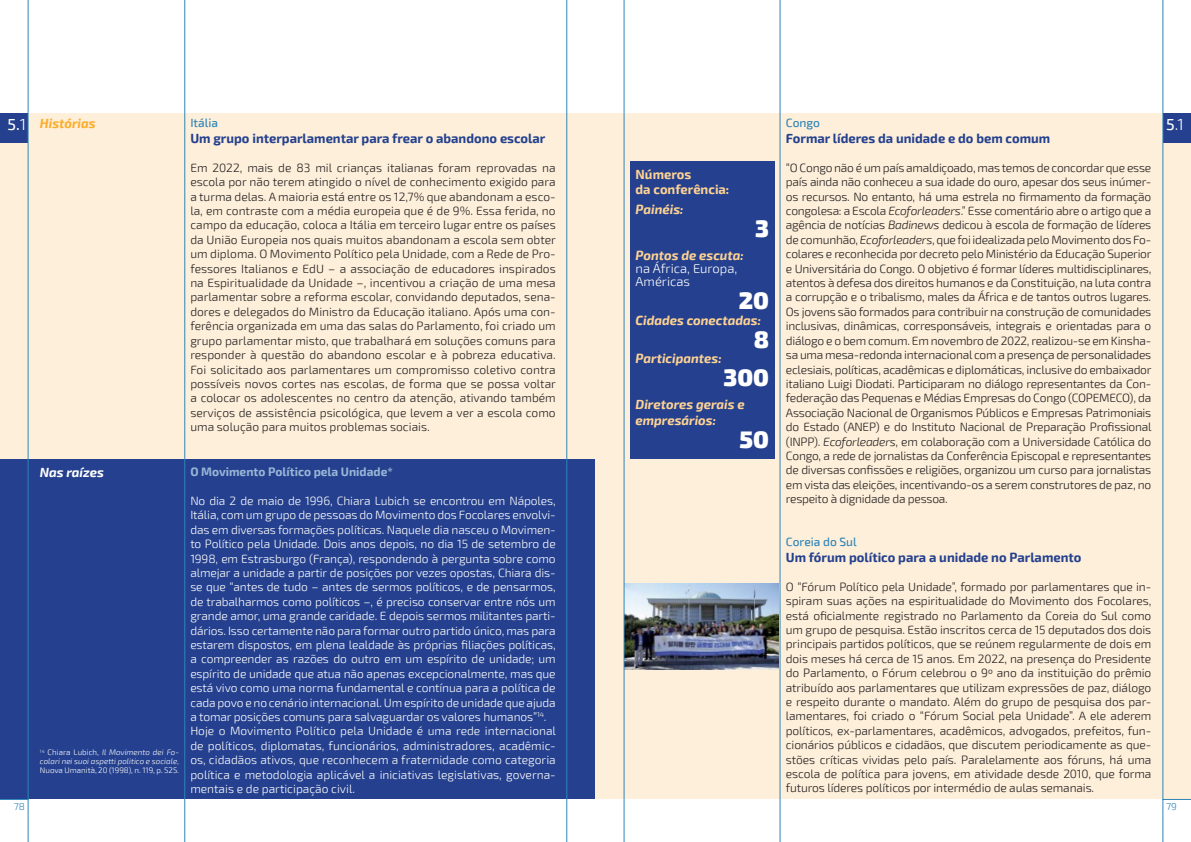
<style>
.page{position:relative;width:1191px;height:842px;background:#fff}
.page>*{position:absolute;margin:0;border:0;box-sizing:border-box;transform-origin:0 0}
.t1{font:900 24px "Exo 2";color:#fff}
.t2{font:500 16px "Exo 2";color:#fff}
.t3{font:300 16px "Exo 2";color:#fff}
.t4{font:700 13px "Exo 2";color:#24408e}
.t5{font:italic 700 13px/16px "Exo 2";color:#fed394}
.t6{font:300 13px/13px "Exo 2";color:#fff}
.t7{font:700 13px/15.6px "Exo 2";color:#fed394}
.t8{font:italic 700 13px "Exo 2";color:#fbad2b}
.t9{font:italic 700 13px "Exo 2";color:#fff}
.t10{font:300 12px/14.4px "Exo 2";letter-spacing:-.01em;color:#221f1f;text-align:justify}
.t11{font:300 12px/14.4px "Exo 2";letter-spacing:-.01em;color:#fff}
.t12{font:700 12px "Exo 2";color:#98b6d6}
.t13{font:500 12px "Exo 2";color:#2f85b8}
.t14{font:300 10px "Exo 2";color:#2f85b8}
.t15{font:italic 300 8px/9px "Exo 2";color:#fff;text-align:justify}
.s1{font-style:italic}
.s2{font-weight:300}
.s3{font-weight:500}
.s4{font-style:normal}
</style>
<div class="page">
<div style="left:0;top:113px;width:595px;height:686px;background:#feefda"></div>
<div style="left:0;top:459px;width:595px;height:340px;background:#24408e"></div>
<div style="left:595px;top:113px;width:596px;height:686px;background:#feefda"></div>
<div style="left:0;top:113px;width:28px;height:30px;background:#24408e"></div>
<div style="left:1163px;top:113px;width:28px;height:30px;background:#24408e"></div>
<hr style="left:28px;top:0;width:1px;height:842px;background:#2f85b8">
<svg style="left:0;top:799px;width:29px;height:1px"></svg>
<svg style="left:1163px;top:799px;width:28px;height:1px"></svg>
<div style="left:630px;top:162px;width:145px;height:297px;background:#24408e"></div>
<hr style="left:184px;top:0;width:1px;height:842px;background:#2f85b8">
<hr style="left:566px;top:0;width:1px;height:842px;background:#2f85b8">
<hr style="left:1162px;top:0;width:1px;height:842px;background:#2f85b8">
<img style="left:625px;top:583px;width:154px;height:86px">
<hr style="left:779px;top:0;width:1px;height:842px;background:#2f85b8">
<hr style="left:623px;top:0;width:1px;height:842px;background:#2f85b8">
<p class="t8" style="left:40px;top:118px;width:57px">Histórias</p>
<p class="t13" style="left:190px;top:116px;width:29px">Itália</p>
<p class="t4" style="left:190px;top:133px;width:356px">Um grupo interparlamentar para frear o abandono escolar</p>
<p class="t10" style="left:190px;top:161px;width:367px">Em 2022, mais de 83 mil crianças italianas foram reprovadas na escola por não terem atingido o nível de conhecimento exigido para a turma delas. A maioria está entre os 12,7% que abandonam a esco&shy;la, em contraste com a média europeia que é de 9%. Essa ferida, no campo da educação, coloca a Itália em terceiro lugar entre os países da União Europeia nos quais muitos abandonam a escola sem obter um diploma. O Movimento Político pela Unidade, com a Rede de Pro&shy;fessores Italianos e EdU – a associação de educadores inspirados na Espiritualidade da Unidade –, incentivou a criação de uma mesa parlamentar sobre a reforma escolar, convidando deputados, sena&shy;dores e delegados do Ministro da Educação italiano. Após uma con&shy;ferência organizada em uma das salas do Parlamento, foi criado um grupo parlamentar misto, que trabalhará em soluções comuns para responder à questão do abandono escolar e à pobreza educativa.<br>Foi solicitado aos parlamentares um compromisso coletivo contra possíveis novos cortes nas escolas, de forma que se possa voltar a colocar os adolescentes no centro da atenção, ativando também serviços de assistência psicológica, que levem a ver a escola como uma solução para muitos problemas sociais.</p>
<p class="t12" style="left:190px;top:467px;width:204px">O Movimento Político pela Unidade*</p>
<p class="t11" style="left:190px;top:494px;width:367px">No dia 2 de maio de 1996, Chiara Lubich se encontrou em Nápoles, Itália, com um grupo de pessoas do Movimento dos Focolares envolvi&shy;das em diversas formações políticas. Naquele dia nasceu o Movimen&shy;to Político pela Unidade. Dois anos depois, no dia 15 de setembro de 1998, em Estrasburgo (França), respondendo à pergunta sobre como almejar a unidade a partir de posições por vezes opostas, Chiara dis&shy;se que “antes de tudo – antes de sermos políticos, e de pensarmos, de trabalharmos como políticos –, é preciso conservar entre nós um grande amor, uma grande caridade. E depois sermos militantes parti&shy;dários. Isso certamente não para formar outro partido único, mas para estarem dispostos, em plena lealdade às próprias filiações políticas, a compreender as razões do outro em um espírito de unidade; um espírito de unidade que atua não apenas excepcionalmente, mas que está vivo como uma norma fundamental e contínua para a política de cada povo e no cenário internacional. Um espírito de unidade que ajuda a tomar posições comuns para salvaguardar os valores humanos”<sup>14</sup>.<br>Hoje o Movimento Político pela Unidade é uma rede internacional de políticos, diplomatas, funcionários, administradores, acadêmic&shy;os, cidadãos ativos, que reconhecem a fraternidade como categoria política e metodologia aplicável a iniciativas legislativas, governa&shy;mentais e de participação civil.</p>
<p class="t13" style="left:786px;top:116px;width:36px">Congo</p>
<p class="t4" style="left:786px;top:133px;width:266px">Formar líderes da unidade e do bem comum</p>
<p class="t10" style="left:786px;top:161px;width:367px">“O Congo não é um país amaldiçoado, mas temos de concordar que esse país ainda não conheceu a sua idade do ouro, apesar dos seus inúmer&shy;os recursos. No entanto, há uma estrela no firmamento da formação congolesa: a Escola <span class="s1">Ecoforleaders</span>.” Esse comentário abre o artigo que a agência de notícias <span class="s1">Badinews</span> dedicou à escola de formação de líderes de comunhão, <span class="s1">Ecoforleaders</span>, que foi idealizada pelo Movimento dos Fo&shy;colares e reconhecida por decreto pelo Ministério da Educação Superior e Universitária do Congo. O objetivo é formar líderes multidisciplinares, atentos à defesa dos direitos humanos e da Constituição, na luta contra a corrupção e o tribalismo, males da África e de tantos outros lugares.<br>Os jovens são formados para contribuir na construção de comunidades inclusivas, dinâmicas, corresponsáveis, integrais e orientadas para o diálogo e o bem comum. Em novembro de 2022, realizou-se em Kinsha&shy;sa uma mesa-redonda internacional com a presença de personalidades eclesiais, políticas, acadêmicas e diplomáticas, inclusive do embaixador italiano Luigi Diodati. Participaram no diálogo representantes da Con&shy;federação das Pequenas e Médias Empresas do Congo (COPEMECO), da Associação Nacional de Organismos Públicos e Empresas Patrimoniais do Estado (ANEP) e do Instituto Nacional de Preparação Profissional (INPP). <span class="s1">Ecoforleaders</span>, em colaboração com a Universidade Católica do Congo, a rede de jornalistas da Conferência Episcopal e representantes de diversas confissões e religiões, organizou um curso para jornalistas em vista das eleições, incentivando-os a serem construtores de paz, no respeito à dignidade da pessoa.</p>
<p class="t13" style="left:786px;top:535px;width:72px">Coreia do Sul</p>
<p class="t4" style="left:786px;top:552px;width:297px">Um fórum político para a unidade no Parlamento</p>
<p class="t10" style="left:786px;top:579px;width:367px">O “Fórum Político pela Unidade”, formado por parlamentares que in&shy;spiram suas ações na espiritualidade do Movimento dos Focolares, está oficialmente registrado no Parlamento da Coreia do Sul como um grupo de pesquisa. Estão inscritos cerca de 15 deputados dos dois principais partidos políticos, que se reúnem regularmente de dois em dois meses há cerca de 15 anos. Em 2022, na presença do Presidente do Parlamento, o Fórum celebrou o 9º ano da instituição do prêmio atribuído aos parlamentares que utilizam expressões de paz, diálogo e respeito durante o mandato. Além do grupo de pesquisa dos par&shy;lamentares, foi criado o “Fórum Social pela Unidade”. A ele aderem políticos, ex-parlamentares, acadêmicos, advogados, prefeitos, fun&shy;cionários públicos e cidadãos, que discutem periodicamente as que&shy;stões críticas vividas pelo país. Paralelamente aos fóruns, há uma escola de política para jovens, em atividade desde 2010, que forma futuros líderes políticos por intermédio de aulas semanais.</p>
<h2 class="t2" style="left:7px;top:118px;width:20px">5.<span class="s2">1</span></h2>
<h2 class="t3" style="left:1166px;top:116px;width:19px"><span class="s3">5</span>.1</h2>
<p class="t7" style="left:635px;top:167px;width:95px">Números<br>da conferência:</p>
<p class="t5" style="left:635px;top:202px;width:49px">Painéis:</p>
<h1 class="t1" style="left:755px;top:219px;width:15px">3</h1>
<p class="t5" style="left:635px;top:248px;width:110px">Pontos de escuta:</p>
<p class="t6" style="left:635px;top:262px;width:103px">na África, Europa,<br>Américas</p>
<h1 class="t1" style="left:739px;top:291px;width:32px">20</h1>
<p class="t5" style="left:635px;top:313px;width:127px">Cidades conectadas:</p>
<h1 class="t1" style="left:753px;top:330px;width:17px">8</h1>
<p class="t5" style="left:635px;top:352px;width:88px">Participantes:</p>
<h1 class="t1" style="left:723px;top:369px;width:47px">300</h1>
<p class="t5" style="left:635px;top:398px;width:111px">Diretores gerais e empresários:</p>
<h1 class="t1" style="left:739px;top:431px;width:31px">50</h1>
<p class="t9" style="left:40px;top:467px;width:66px">Nas raízes</p>
<p class="t15" style="left:40px;top:749px;width:141px"><sup>14</sup> <span class="s4">Chiara Lubich,</span> Il Movimento dei Fo&shy;colari nei suoi aspetti politico e sociale<span class="s4">, Nuova Umanità, 20 (1998), n. 119, p. 525.</span></p>
<p class="t14" style="left:14px;top:801px;width:13px">78</p>
<p class="t14" style="left:1166px;top:801px;width:12px">79</p>
</div>
